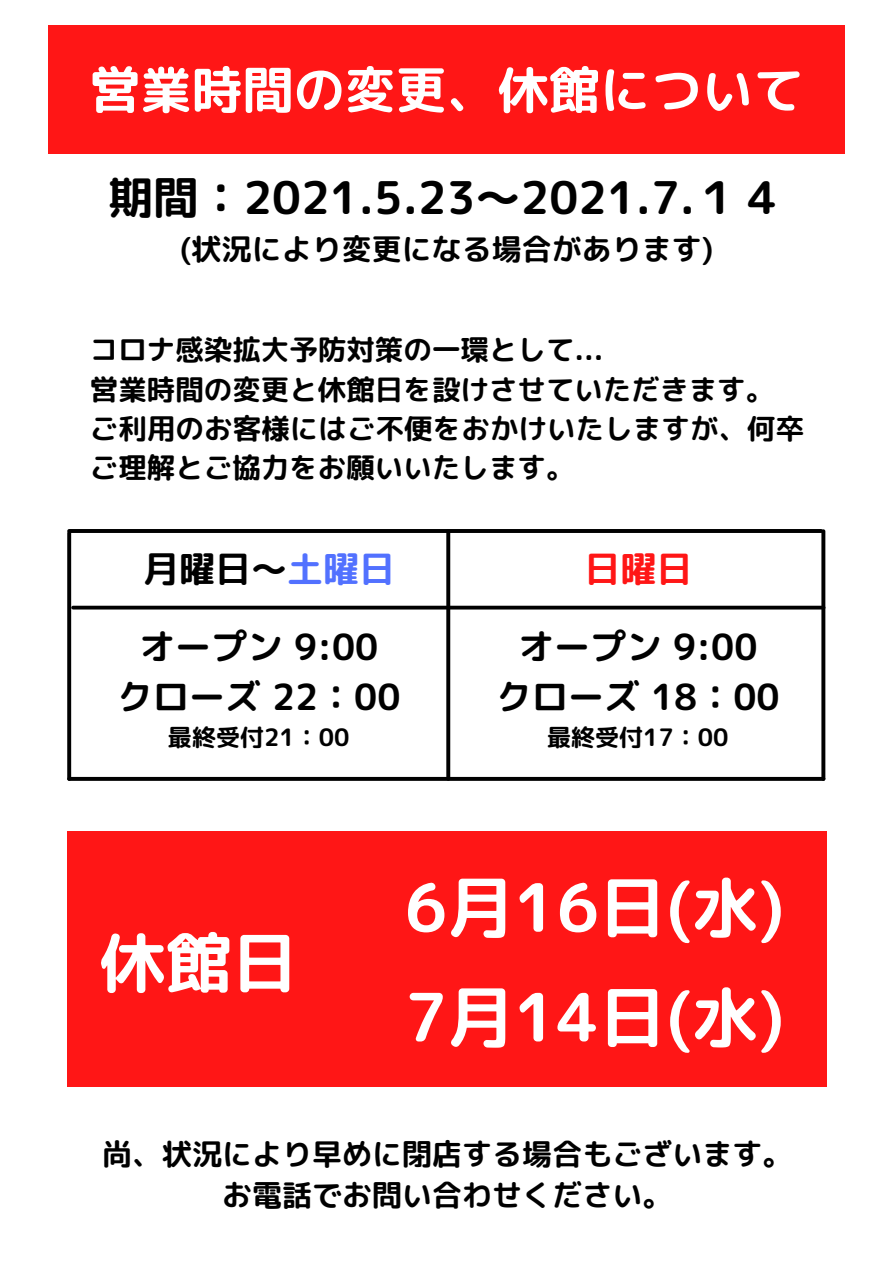
<style>
.page{position:relative;width:893px;height:1263px;background:#fff}
.page>*{position:absolute;margin:0;border:0;box-sizing:border-box;transform-origin:0 0}
.t1{font:66.6px "rounded mplus 1 p bold";color:#fff}
.t2{font:66px "rounded mplus 1 p bold";color:#fff}
.t3{font:51px "rounded mplus 1 p bold";color:#fff}
.t4{font:45px "rounded mplus 1 p bold";color:#000}
.t5{font:36px "rounded mplus 1 p bold";color:#000}
.t6{font:36px "rounded mplus 1 p bold";color:#ff1616}
.t7{font:30px "rounded mplus 1 p bold";color:#000}
.t8{font:28.5px/39.4px "rounded mplus 1 p bold";color:#000}
.t9{font:24px "rounded mplus 1 p bold";color:#000}
.s1{color:#5271ff}
</style>
<div class="page">
<div style="left:49px;top:25px;width:796px;height:129px;background:#ff1616"></div>
<div style="left:67px;top:831px;width:759px;height:256px;background:#ff1616"></div>
<hr style="left:69px;top:529px;width:752px;height:4px;background:#000">
<svg style="left:821px;top:531px;width:4px;height:248px"></svg>
<svg style="left:69px;top:777px;width:754px;height:4px;background:#080808"></svg>
<svg style="left:446px;top:533px;width:4px;height:246px"></svg>
<svg style="left:67px;top:533px;width:4px;height:246px"></svg>
<hr style="left:73px;top:606px;width:750px;height:3px;background:#000">
<p class="t3" style="left:90px;top:54px;width:716px">営業時間の変更、休館について</p>
<p class="t4" style="left:108px;top:165px;width:678px">期間：2021.5.23～2021.7.１４</p>
<p class="t7" style="left:180px;top:228px;width:535px">(状況により変更になる場合があります)</p>
<p class="t8" style="left:90px;top:330px;width:515px">コロナ感染拡大予防対策の一環として...</p>
<p class="t8" style="left:90px;top:369px;width:686px">営業時間の変更と休館日を設けさせていただきます。</p>
<p class="t8" style="left:90px;top:409px;width:716px">ご利用のお客様にはご不便をおかけいたしますが、何卒ご理解とご協力をお願いいたします。</p>
<p class="t5" style="left:143px;top:543px;width:254px">月曜日～<span class="s1">土曜日</span></p>
<p class="t6" style="left:584px;top:543px;width:110px">日曜日</p>
<p class="t5" style="left:139px;top:621px;width:241px">オープン 9:00</p>
<p class="t5" style="left:117px;top:671px;width:285px">クローズ 22：00</p>
<p class="t9" style="left:168px;top:720px;width:183px">最終受付21：00</p>
<p class="t5" style="left:518px;top:621px;width:241px">オープン 9:00</p>
<p class="t5" style="left:496px;top:671px;width:285px">クローズ 18：00</p>
<p class="t9" style="left:547px;top:720px;width:183px">最終受付17：00</p>
<p class="t2" style="left:100px;top:916px;width:200px">休館日</p>
<p class="t1" style="left:405px;top:860px;width:382px">6月16日(水)</p>
<p class="t1" style="left:405px;top:970px;width:382px">7月14日(水)</p>
<p class="t7" style="left:102px;top:1132px;width:692px">尚、状況により早めに閉店する場合もございます。</p>
<p class="t7" style="left:222px;top:1174px;width:452px">お電話でお問い合わせください。</p>
</div>
